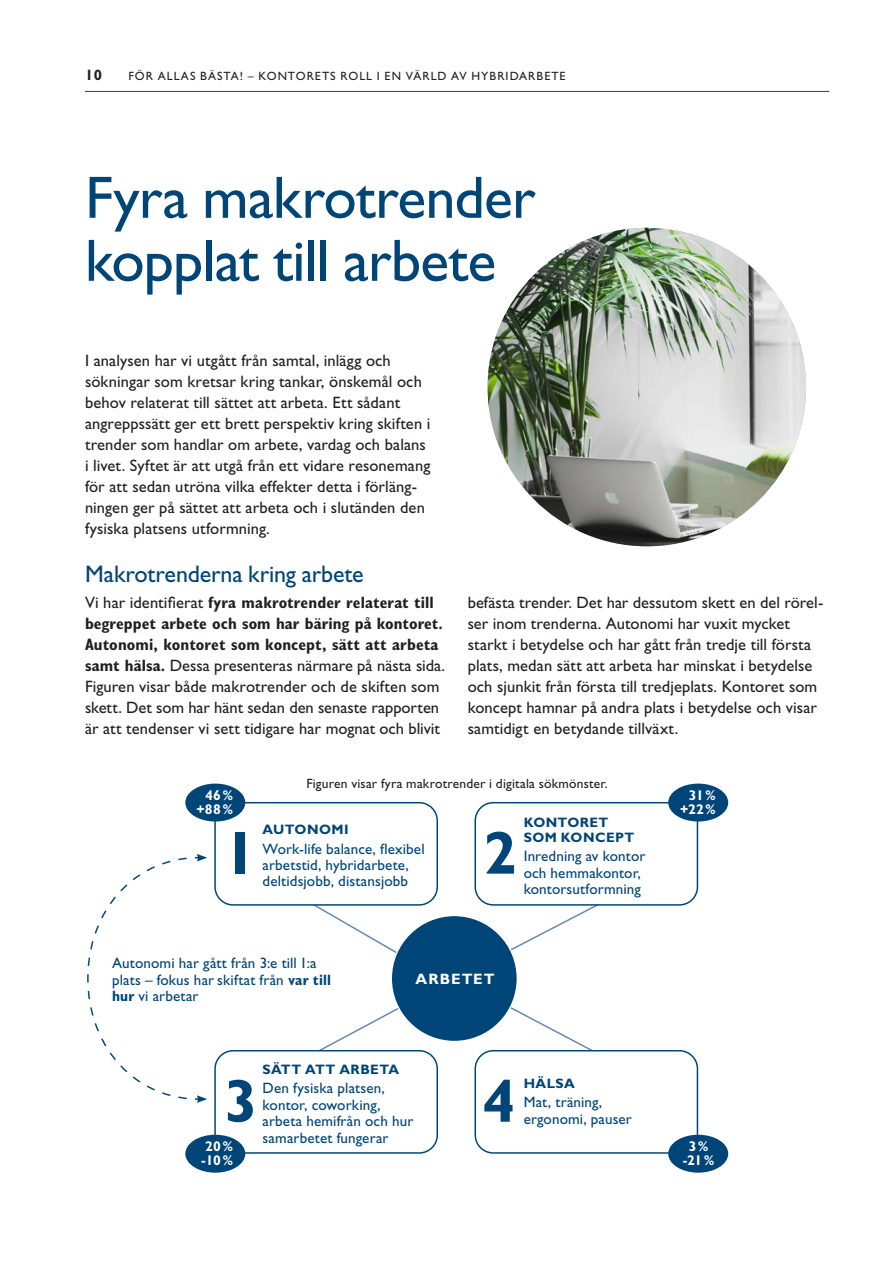
<style>
.page{position:relative;width:893px;height:1263px;background:#fff}
.page>*{position:absolute;margin:0;border:0;box-sizing:border-box;transform-origin:0 0}
.t1{font:700 60.9px "Gill Sans Std";color:#004577}
.t2{font:60px/63px "Gill Sans Std";letter-spacing:-.015em;color:#004577}
.t3{font:24px "Gill Sans Std";letter-spacing:-.005em;color:#004577}
.t4{font:16.5px/21px "Gill Sans Std";letter-spacing:.005em;color:#231f20}
.t5{font:15px/16.5px "Gill Sans Std";letter-spacing:.01em;color:#004577}
.t6{font:700 15px "Gill Sans Std";letter-spacing:.065em;color:#fff}
.t7{font:700 15px "Gill Sans Std";color:#231f20}
.t8{font:700 14.1px/14.1px "Gill Sans Std";letter-spacing:.005em;color:#fff;text-align:right}
.t9{font:700 13.65px/15px "Gill Sans Std";letter-spacing:.03em;color:#004577}
.t10{font:13.5px "Gill Sans Std";letter-spacing:.015em;color:#231f20}
.t11{font:12px "Gill Sans Std";letter-spacing:.085em;color:#231f20}
.s1{font-weight:700;font-stretch:condensed}
</style>
<div class="page">
<svg style="left:314px;top:902px;width:283px;height:154px"></svg>
<div style="left:391px;top:915px;width:126px;height:126px;background:#004577;border-radius:50%"></div>
<div style="left:215px;top:803px;width:222px;height:102px;background:#fff;border-radius:18px"></div>
<div style="left:214px;top:802px;width:224px;height:104px;border:1px solid #004577;border-radius:18px"></div>
<div style="left:215px;top:1051px;width:222px;height:102px;background:#fff;border-radius:18px"></div>
<div style="left:214px;top:1050px;width:224px;height:104px;border:1px solid #004577;border-radius:18px"></div>
<div style="left:475px;top:803px;width:222px;height:102px;background:#fff;border-radius:18px"></div>
<div style="left:474px;top:802px;width:224px;height:104px;border:1px solid #004577;border-radius:18px"></div>
<div style="left:475px;top:1051px;width:222px;height:102px;background:#fff;border-radius:18px"></div>
<div style="left:474px;top:1050px;width:224px;height:104px;border:1px solid #004577;border-radius:18px"></div>
<svg style="left:87px;top:854px;width:120px;height:249px"></svg>
<img style="left:488px;top:228px;width:318px;height:318px;border-radius:159px">
<div style="left:185px;top:784px;width:60px;height:37px;background:#004577;border-radius:50%"></div>
<div style="left:668px;top:784px;width:60px;height:37px;background:#004577;border-radius:50%"></div>
<div style="left:185px;top:1135px;width:60px;height:38px;background:#004577;border-radius:50%"></div>
<div style="left:668px;top:1135px;width:60px;height:38px;background:#004577;border-radius:50%"></div>
<hr style="left:85px;top:91px;width:744px;height:1px;background:#3e3e3f">
<p class="t7" style="left:85px;top:66px;width:18px">10</p>
<p class="t11" style="left:128px;top:69px;width:439px">FÖR ALLAS BÄSTA! – KONTORETS ROLL I EN VÄRLD AV HYBRIDARBETE</p>
<h2 class="t2" style="left:85px;top:166px;width:452px">Fyra makrotrender kopplat till arbete</h2>
<p class="t4" style="left:85px;top:350px;width:347px">I analysen har vi utgått från samtal, inlägg och sökningar som kretsar kring tankar, önskemål och behov relaterat till sättet att arbeta. Ett sådant angreppssätt ger ett brett perspektiv kring skiften i trender som handlar om arbete, vardag och balans i livet. Syftet är att utgå från ett vidare resonemang för att sedan utröna vilka effekter detta i förläng&shy;ningen ger på sättet att arbeta och i slutänden den fysiska platsens utformning.</p>
<h3 class="t3" style="left:85px;top:560px;width:280px">Makrotrenderna kring arbete</h3>
<p class="t4" style="left:85px;top:592px;width:362px">Vi har identifierat <span class="s1">fyra makrotrender relaterat till begreppet arbete och som har bäring på kontoret.<br>Autonomi, kontoret som koncept, sätt att arbeta samt hälsa.</span> Dessa presenteras närmare på nästa sida.<br>Figuren visar både makrotrender och de skiften som skett. Det som har hänt sedan den senaste rapporten är att tendenser vi sett tidigare har mognat och blivit</p>
<p class="t4" style="left:468px;top:592px;width:357px">befästa trender. Det har dessutom skett en del rörel&shy;ser inom trenderna. Autonomi har vuxit mycket starkt i betydelse och har gått från tredje till första plats, medan sätt att arbeta har minskat i betydelse och sjunkit från första till tredjeplats. Kontoret som koncept hamnar på andra plats i betydelse och visar samtidigt en betydande tillväxt.</p>
<p class="t10" style="left:306px;top:775px;width:303px">Figuren visar fyra makrotrender i digitala sökmönster.</p>
<p class="t8" style="left:196px;top:788px;width:38px">46% +88%</p>
<p class="t8" style="left:680px;top:788px;width:37px">31% +22%</p>
<h1 class="t1" style="left:223px;top:817px;width:35px">1</h1>
<p class="t9" style="left:263px;top:822px;width:88px">AUTONOMI</p>
<p class="t5" style="left:263px;top:840px;width:164px">Work-life balance, flexibel arbetstid, hybridarbete, deltidsjobb, distansjobb</p>
<h1 class="t1" style="left:483px;top:817px;width:35px">2</h1>
<p class="t9" style="left:524px;top:814px;width:112px">KONTORET<br>SOM KONCEPT</p>
<p class="t5" style="left:524px;top:848px;width:123px">Inredning av kontor och hemmakontor, kontorsutformning</p>
<p class="t5" style="left:112px;top:955px;width:221px">Autonomi har gått från 3:e till 1:a plats – fokus har skiftat från <span class="s1">var till hur</span> vi arbetar</p>
<p class="t6" style="left:416px;top:970px;width:80px">ARBETET</p>
<p class="t9" style="left:263px;top:1062px;width:138px">SÄTT ATT ARBETA</p>
<p class="t5" style="left:263px;top:1080px;width:152px">Den fysiska platsen, kontor, coworking, arbeta hemifrån och hur samarbetet fungerar</p>
<p class="t9" style="left:524px;top:1076px;width:53px">HÄLSA</p>
<p class="t5" style="left:524px;top:1094px;width:110px">Mat, träning, ergonomi, pauser</p>
<h1 class="t1" style="left:224px;top:1065px;width:35px">3</h1>
<h1 class="t1" style="left:482px;top:1065px;width:35px">4</h1>
<p class="t8" style="left:201px;top:1139px;width:33px;text-align:left">20% -10%</p>
<p class="t8" style="left:683px;top:1139px;width:33px;text-align:center">3% -21%</p>
</div>
